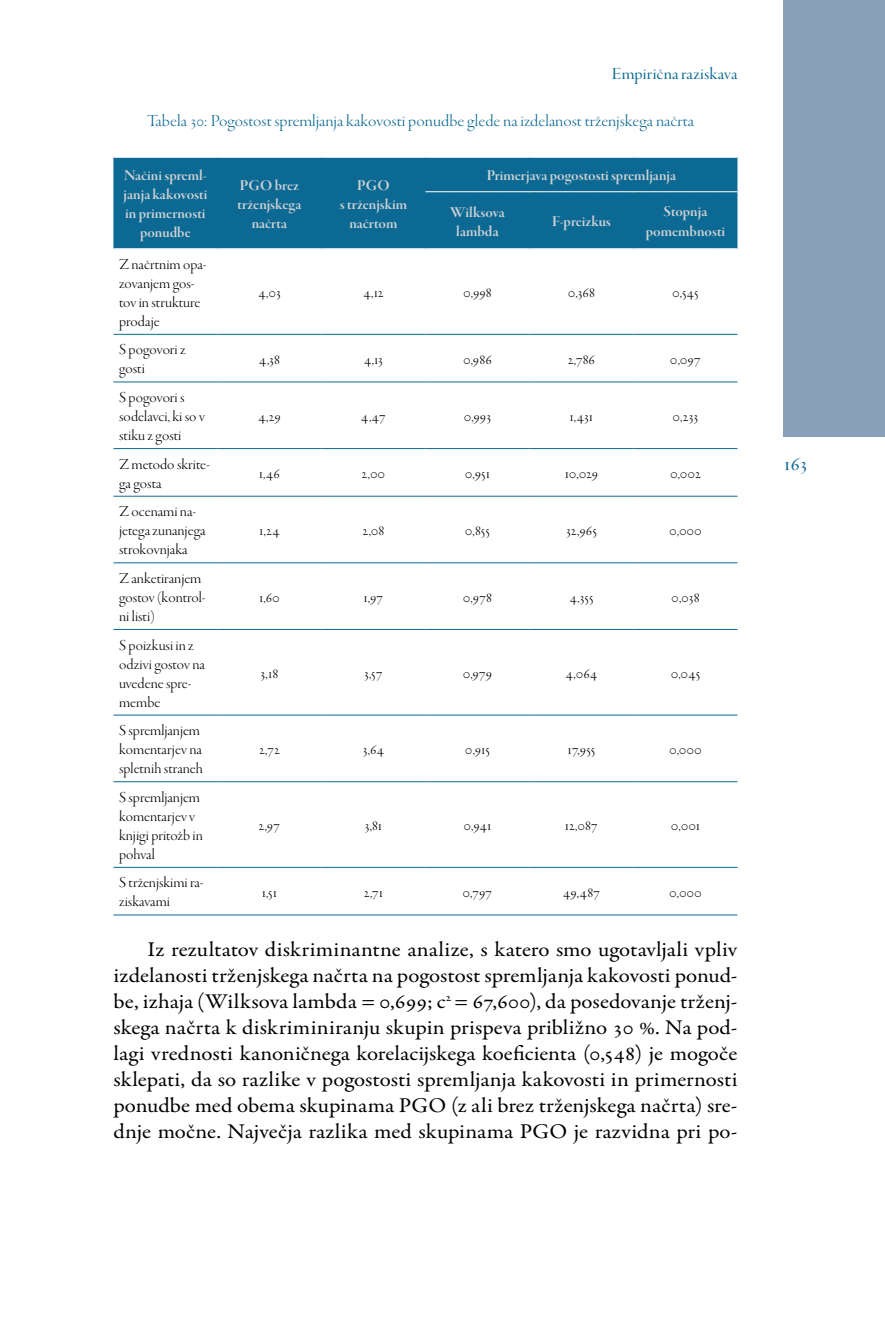
<style>
.page{position:relative;width:885px;height:1327px;background:#fff}
.page>*{position:absolute;margin:0;border:0;box-sizing:border-box;transform-origin:0 0}
.t1{font:21.6px "Garamond Premr Pro Disp";color:#0c6993;scale:1.06 1}
.t2{font:21.2px/26px "Garamond Premr Pro";letter-spacing:.005em;color:#000;text-align:justify;scale:1.08 1}
.t3{font:17.6px "Garamond Premr Pro Disp";letter-spacing:.01em;color:#0c6993;scale:1.06 1}
.t4{font:17.2px "Garamond Premr Pro Lt Disp";color:#0c6993;scale:1.08 1}
.t5{font:15.6px/19px "Garamond Premr Pro Lt Disp";color:#000;scale:1.04 1}
.t6{font:15.6px/19px "Garamond Premr Pro Smbd Disp";color:#d1d3d4;text-align:center;scale:1.04 1}
</style>
<div class="page">
<div style="left:782px;top:0;width:102px;height:437px;background:#88a0b8"></div>
<div style="left:113px;top:157px;width:624px;height:92px;background:#0c6993"></div>
<svg style="left:425px;top:191px;width:313px;height:1px"></svg>
<hr style="left:113px;top:334px;width:104px;height:1px;background:#0c6993">
<hr style="left:217px;top:334px;width:104px;height:1px;background:#0c6993">
<hr style="left:321px;top:334px;width:104px;height:1px;background:#0c6993">
<hr style="left:425px;top:334px;width:104px;height:1px;background:#0c6993">
<hr style="left:529px;top:334px;width:104px;height:1px;background:#0c6993">
<hr style="left:633px;top:334px;width:104px;height:1px;background:#0c6993">
<hr style="left:113px;top:382px;width:104px;height:1px;background:#0c6993">
<hr style="left:217px;top:382px;width:104px;height:1px;background:#0c6993">
<hr style="left:321px;top:382px;width:104px;height:1px;background:#0c6993">
<hr style="left:425px;top:382px;width:104px;height:1px;background:#0c6993">
<hr style="left:529px;top:382px;width:104px;height:1px;background:#0c6993">
<hr style="left:633px;top:382px;width:104px;height:1px;background:#0c6993">
<hr style="left:113px;top:448px;width:104px;height:1px;background:#0c6993">
<hr style="left:217px;top:448px;width:104px;height:1px;background:#0c6993">
<hr style="left:321px;top:448px;width:104px;height:1px;background:#0c6993">
<hr style="left:425px;top:448px;width:104px;height:1px;background:#0c6993">
<hr style="left:529px;top:448px;width:104px;height:1px;background:#0c6993">
<hr style="left:633px;top:448px;width:104px;height:1px;background:#0c6993">
<hr style="left:113px;top:496px;width:104px;height:1px;background:#0c6993">
<hr style="left:217px;top:496px;width:104px;height:1px;background:#0c6993">
<hr style="left:321px;top:496px;width:104px;height:1px;background:#0c6993">
<hr style="left:425px;top:496px;width:104px;height:1px;background:#0c6993">
<hr style="left:529px;top:496px;width:104px;height:1px;background:#0c6993">
<hr style="left:633px;top:496px;width:104px;height:1px;background:#0c6993">
<hr style="left:113px;top:562px;width:104px;height:1px;background:#0c6993">
<hr style="left:217px;top:562px;width:104px;height:1px;background:#0c6993">
<hr style="left:321px;top:562px;width:104px;height:1px;background:#0c6993">
<hr style="left:425px;top:562px;width:104px;height:1px;background:#0c6993">
<hr style="left:529px;top:562px;width:104px;height:1px;background:#0c6993">
<hr style="left:633px;top:562px;width:104px;height:1px;background:#0c6993">
<hr style="left:113px;top:629px;width:104px;height:1px;background:#0c6993">
<hr style="left:217px;top:629px;width:104px;height:1px;background:#0c6993">
<hr style="left:321px;top:629px;width:104px;height:1px;background:#0c6993">
<hr style="left:425px;top:629px;width:104px;height:1px;background:#0c6993">
<hr style="left:529px;top:629px;width:104px;height:1px;background:#0c6993">
<hr style="left:633px;top:629px;width:104px;height:1px;background:#0c6993">
<hr style="left:113px;top:715px;width:104px;height:1px;background:#0c6993">
<hr style="left:217px;top:715px;width:104px;height:1px;background:#0c6993">
<hr style="left:321px;top:715px;width:104px;height:1px;background:#0c6993">
<hr style="left:425px;top:715px;width:104px;height:1px;background:#0c6993">
<hr style="left:529px;top:715px;width:104px;height:1px;background:#0c6993">
<hr style="left:633px;top:715px;width:104px;height:1px;background:#0c6993">
<hr style="left:113px;top:781px;width:104px;height:1px;background:#0c6993">
<hr style="left:217px;top:781px;width:104px;height:1px;background:#0c6993">
<hr style="left:321px;top:781px;width:104px;height:1px;background:#0c6993">
<hr style="left:425px;top:781px;width:104px;height:1px;background:#0c6993">
<hr style="left:529px;top:781px;width:104px;height:1px;background:#0c6993">
<hr style="left:633px;top:781px;width:104px;height:1px;background:#0c6993">
<hr style="left:113px;top:867px;width:104px;height:1px;background:#0c6993">
<hr style="left:217px;top:867px;width:104px;height:1px;background:#0c6993">
<hr style="left:321px;top:867px;width:104px;height:1px;background:#0c6993">
<hr style="left:425px;top:867px;width:104px;height:1px;background:#0c6993">
<hr style="left:529px;top:867px;width:104px;height:1px;background:#0c6993">
<hr style="left:633px;top:867px;width:104px;height:1px;background:#0c6993">
<hr style="left:113px;top:914px;width:104px;height:1px;background:#0c6993">
<hr style="left:217px;top:914px;width:104px;height:1px;background:#0c6993">
<hr style="left:321px;top:914px;width:104px;height:1px;background:#0c6993">
<hr style="left:425px;top:914px;width:104px;height:1px;background:#0c6993">
<hr style="left:529px;top:914px;width:104px;height:1px;background:#0c6993">
<hr style="left:633px;top:914px;width:104px;height:1px;background:#0c6993">
<svg style="left:114px;top:157px;width:624px;height:1px"></svg>
<svg style="left:114px;top:248px;width:624px;height:1px"></svg>
<p class="t3" style="left:612px;top:64px;width:120px">Empirična raziskava</p>
<p class="t4" style="left:147px;top:112px;width:507px">Tabela 30: Pogostost spremljanja kakovosti ponudbe glede na izdelanost trženjskega načrta</p>
<p class="t6" style="left:123px;top:167px;width:82px">Načini spreml&shy;janja kakovosti in primernosti ponudbe</p>
<p class="t6" style="left:237px;top:176px;width:63px">PGO brez trženjskega načrta</p>
<p class="t6" style="left:340px;top:176px;width:66px">PGO<br>s trženjskim načrtom</p>
<p class="t6" style="left:486px;top:167px;width:183px">Primerjava pogostosti spremljanja</p>
<p class="t6" style="left:450px;top:203px;width:54px">Wilksova lambda</p>
<p class="t6" style="left:552px;top:212px;width:58px">F-preizkus</p>
<p class="t6" style="left:645px;top:203px;width:78px">Stopnja pomembnosti</p>
<p class="t5" style="left:119px;top:255px;width:85px">Z načrtnim opa&shy;zovanjem gos&shy;tov in strukture prodaje</p>
<p class="t5" style="left:258px;top:284px;width:23px">4,03</p>
<p class="t5" style="left:363px;top:284px;width:21px">4,12</p>
<p class="t5" style="left:463px;top:284px;width:29px">0,998</p>
<p class="t5" style="left:568px;top:284px;width:28px">0,368</p>
<p class="t5" style="left:672px;top:284px;width:27px">0,545</p>
<p class="t5" style="left:119px;top:341px;width:66px">S pogovori z gosti</p>
<p class="t5" style="left:259px;top:350px;width:22px">4,38</p>
<p class="t5" style="left:363px;top:350px;width:20px">4,13</p>
<p class="t5" style="left:463px;top:350px;width:29px">0,986</p>
<p class="t5" style="left:567px;top:350px;width:28px">2,786</p>
<p class="t5" style="left:670px;top:350px;width:31px">0,097</p>
<p class="t5" style="left:119px;top:388px;width:84px">S pogovori s sodelavci, ki so v stiku z gosti</p>
<p class="t5" style="left:258px;top:407px;width:23px">4,29</p>
<p class="t5" style="left:361px;top:407px;width:26px">4,47</p>
<p class="t5" style="left:463px;top:407px;width:28px">0,993</p>
<p class="t5" style="left:569px;top:407px;width:24px">1,431</p>
<p class="t5" style="left:672px;top:407px;width:26px">0,233</p>
<p class="t5" style="left:119px;top:455px;width:89px">Z metodo skrite&shy;ga gosta</p>
<p class="t5" style="left:259px;top:464px;width:22px">1,46</p>
<p class="t5" style="left:361px;top:464px;width:24px">2,00</p>
<p class="t5" style="left:465px;top:464px;width:26px">0,951</p>
<p class="t5" style="left:564px;top:464px;width:34px">10,029</p>
<p class="t5" style="left:670px;top:464px;width:31px">0,002</p>
<p class="t5" style="left:119px;top:502px;width:85px">Z ocenami na&shy;jetega zunanjega strokovnjaka</p>
<p class="t5" style="left:259px;top:521px;width:21px">1,24</p>
<p class="t5" style="left:362px;top:521px;width:23px">2,08</p>
<p class="t5" style="left:465px;top:521px;width:26px">0,855</p>
<p class="t5" style="left:566px;top:521px;width:31px">32,965</p>
<p class="t5" style="left:669px;top:521px;width:33px">0,000</p>
<p class="t5" style="left:119px;top:569px;width:85px">Z anketiranjem gostov (kontrol&shy;ni listi)</p>
<p class="t5" style="left:119px;top:636px;width:84px">S poizkusi in z odzivi gostov na uvedene spre&shy;membe</p>
<p class="t5" style="left:119px;top:721px;width:82px">S spremljanjem komentarjev na spletnih straneh</p>
<p class="t5" style="left:119px;top:788px;width:82px">S spremljanjem komentarjev v knjigi pritožb in pohval</p>
<p class="t5" style="left:119px;top:873px;width:83px">S trženjskimi ra&shy;ziskavami</p>
<p class="t5" style="left:259px;top:588px;width:22px">1,60</p>
<p class="t5" style="left:363px;top:588px;width:21px">1,97</p>
<p class="t5" style="left:463px;top:588px;width:29px">0,978</p>
<p class="t5" style="left:569px;top:588px;width:25px">4,355</p>
<p class="t5" style="left:671px;top:588px;width:29px">0,038</p>
<p class="t5" style="left:260px;top:664px;width:19px">3,18</p>
<p class="t5" style="left:364px;top:664px;width:20px">3,57</p>
<p class="t5" style="left:462px;top:664px;width:30px">0,979</p>
<p class="t5" style="left:565px;top:664px;width:32px">4,064</p>
<p class="t5" style="left:670px;top:664px;width:30px">0,045</p>
<p class="t5" style="left:259px;top:740px;width:21px">2,72</p>
<p class="t5" style="left:363px;top:740px;width:22px">3,64</p>
<p class="t5" style="left:465px;top:740px;width:25px">0,915</p>
<p class="t5" style="left:567px;top:740px;width:28px">17,955</p>
<p class="t5" style="left:669px;top:740px;width:33px">0,000</p>
<p class="t5" style="left:258px;top:816px;width:22px">2,97</p>
<p class="t5" style="left:364px;top:816px;width:18px">3,81</p>
<p class="t5" style="left:463px;top:816px;width:28px">0,941</p>
<p class="t5" style="left:565px;top:816px;width:33px">12,087</p>
<p class="t5" style="left:670px;top:816px;width:30px">0,001</p>
<p class="t5" style="left:262px;top:883px;width:16px">1,51</p>
<p class="t5" style="left:364px;top:883px;width:20px">2,71</p>
<p class="t5" style="left:462px;top:883px;width:30px">0,797</p>
<p class="t5" style="left:562px;top:883px;width:37px">49,487</p>
<p class="t5" style="left:669px;top:883px;width:33px">0,000</p>
<p class="t2" style="left:113px;top:936px;width:579px;text-indent:34px">Iz rezultatov diskriminantne analize, s katero smo ugotavljali vpliv izdelanosti trženjskega načrta na pogostost spremljanja kakovosti ponud&shy;be, izhaja (Wilksova lambda = 0,699; c<sup>2</sup> = 67,600), da posedovanje trženj&shy;skega načrta k diskriminiranju skupin prispeva približno 30 %. Na pod&shy;lagi vrednosti kanoničnega korelacijskega koeficienta (0,548) je mogoče sklepati, da so razlike v pogostosti spremljanja kakovosti in primernosti ponudbe med obema skupinama PGO (z ali brez trženjskega načrta) sre&shy;dnje močne. Največja razlika med skupinama PGO je razvidna pri po-</p>
<h1 class="t1" style="left:782px;top:451px;width:25px">163</h1>
</div>
